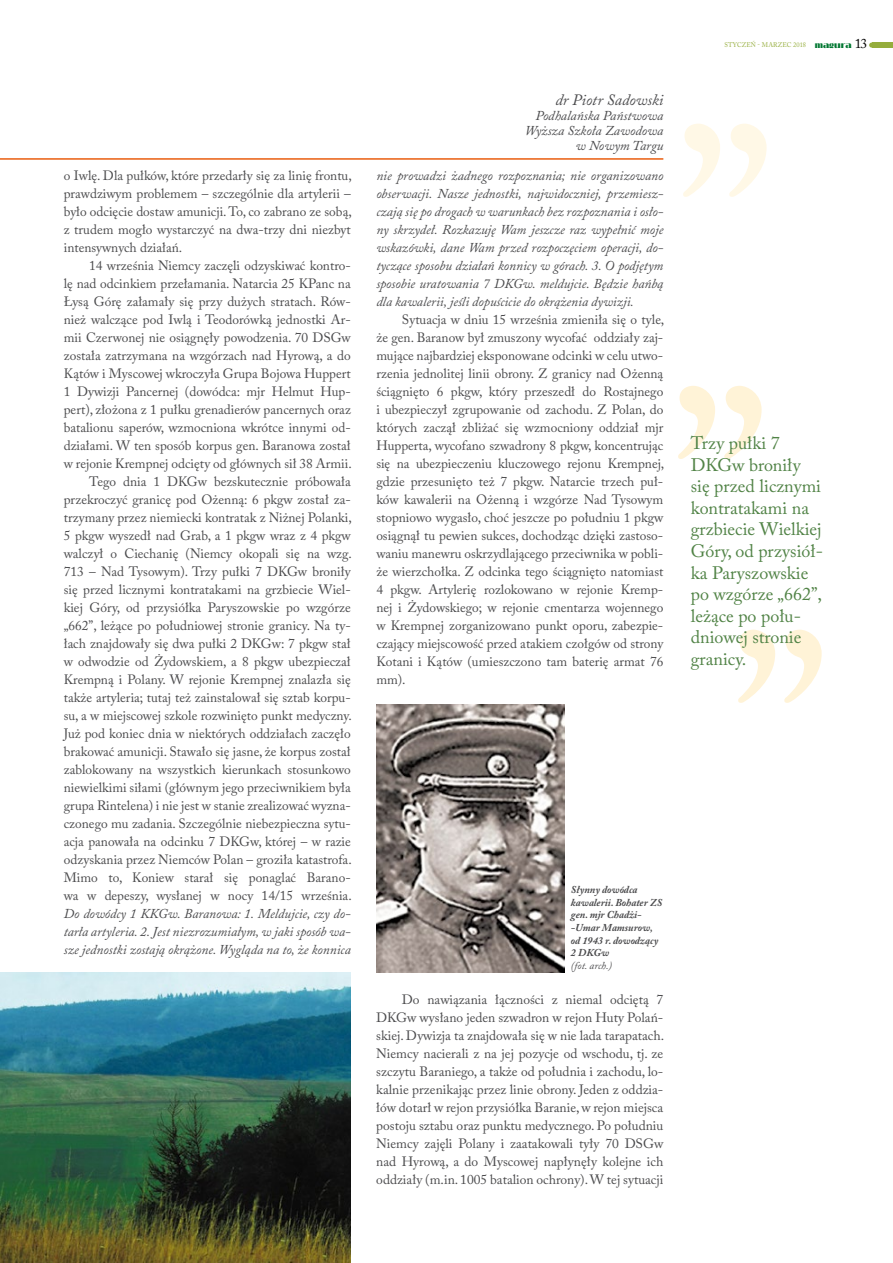
<style>
.page{position:relative;width:893px;height:1263px;background:#fff}
.page>*{position:absolute;margin:0;border:0;box-sizing:border-box;transform-origin:0 0}
.t1{font:18px/21.6px "Adobe Caslon Pro";color:#518346}
.t2{font:italic 15.75px "Adobe Caslon Pro";color:#4b4b4d}
.t3{font:13.5px/18px "Adobe Caslon Pro";color:#4b4b4d;text-align:justify}
.t4{font:italic 13.5px/18px "Adobe Caslon Pro";color:#4b4b4d;text-align:justify}
.t5{font:italic 700 10.5px/12.6px "Adobe Caslon Pro";color:#4b4b4d}
.t6{font:italic 10.5px "Adobe Caslon Pro";color:#4b4b4d}
.t7{font:6.75px "Adobe Caslon Pro";letter-spacing:.015em;color:#95ad3c;scale:.95 1}
.s1{font-family:"Broadway";font-weight:700;font-size:8.25px;color:#007731}
.s2{font-size:13.5px;color:#000}
</style>
<div class="page">
<div style="left:872px;top:43px;width:21px;height:5px;background:#95ad3c"></div>
<svg style="left:869px;top:43px;width:3px;height:5px"></svg>
<hr style="left:0;top:158px;width:663px;height:2px;background:#e95d0f">
<svg style="left:678px;top:386px;width:84px;height:73px"></svg>
<svg style="left:738px;top:630px;width:84px;height:73px"></svg>
<svg style="left:683px;top:124px;width:84px;height:73px"></svg>
<img style="left:376px;top:704px;width:188px;height:269px">
<img style="left:0;top:972px;width:351px;height:291px">
<p class="t3" style="left:64px;top:166px;width:289px">o Iwlę. Dla pułków, które przedarły się za linię frontu, prawdziwym problemem – szczególnie dla artylerii – było odcięcie dostaw amunicji. To, co zabrano ze sobą, z trudem mogło wystarczyć na dwa-trzy dni niezbyt intensywnych działań.</p>
<p class="t3" style="left:64px;top:256px;width:289px;text-align:right">14 września Niemcy zaczęli odzyskiwać kontro-<br>lę nad odcinkiem przełamania. Natarcia 25 KPanc na Łysą Górę załamały się przy dużych stratach. Rów&shy;nież walczące pod Iwlą i Teodorówką jednostki Ar&shy;mii Czerwonej nie osiągnęły powodzenia. 70 DSGw została zatrzymana na wzgórzach nad Hyrową, a do Kątów i Myscowej wkroczyła Grupa Bojowa Huppert 1 Dywizji Pancernej (dowódca: mjr Helmut Hup&shy;pert), złożona z 1 pułku grenadierów pancernych oraz batalionu saperów, wzmocniona wkrótce innymi od&shy;działami. W ten sposób korpus gen. Baranowa został w rejonie Krempnej odcięty od głównych sił 38 Armii.<br>Tego dnia 1 DKGw bezskutecznie próbowała przekroczyć granicę pod Ożenną: 6 pkgw został za&shy;trzymany przez niemiecki kontratak z Niżnej Polanki, 5 pkgw wyszedł nad Grab, a 1 pkgw wraz z 4 pkgw walczył o Ciechanię (Niemcy okopali się na wzg.<br>713 – Nad Tysowym). Trzy pułki 7 DKGw broniły się przed licznymi kontratakami na grzbiecie Wiel&shy;kiej Góry, od przysiółka Paryszowskie po wzgórze „662”, leżące po południowej stronie granicy. Na ty&shy;łach znajdowały się dwa pułki 2 DKGw: 7 pkgw stał w odwodzie od Żydowskiem, a 8 pkgw ubezpieczał Krempną i Polany. W rejonie Krempnej znalazła się także artyleria; tutaj też zainstalował się sztab korpu&shy;su, a w miejscowej szkole rozwinięto punkt medyczny.<br>Już pod koniec dnia w niektórych oddziałach zaczęło brakować amunicji. Stawało się jasne, że korpus został zablokowany na wszystkich kierunkach stosunkowo niewielkimi siłami (głównym jego przeciwnikiem była grupa Rintelena) i nie jest w stanie zrealizować wyzna&shy;czonego mu zadania. Szczególnie niebezpieczna sytu&shy;acja panowała na odcinku 7 DKGw, której – w razie odzyskania przez Niemców Polan – groziła katastrofa.<br>Mimo to, Koniew starał się ponaglać Barano&shy;wa w depeszy, wysłanej w nocy 14/15 września.</p>
<p class="t4" style="left:64px;top:904px;width:289px">Do dowódcy 1 KKGw. Baranowa: 1. Meldujcie, czy do&shy;tarła artyleria. 2. Jest niezrozumiałym, w jaki sposób wa&shy;sze jednostki zostają okrążone. Wygląda na to, że konnica</p>
<p class="t2" style="left:556px;top:90px;width:109px">dr Piotr Sadowski</p>
<p class="t4" style="left:525px;top:108px;width:140px;line-height:15px;text-align:right">Podhalańska Państwowa<br>Wyższa Szkoła Zawodowa w Nowym Targu</p>
<p class="t4" style="left:376px;top:166px;width:289px">nie prowadzi żadnego rozpoznania; nie organizowano obserwacji. Nasze jednostki, najwidoczniej, przemiesz&shy;czają się po drogach w warunkach bez rozpoznania i osło&shy;ny skrzydeł. Rozkazuję Wam jeszcze raz wypełnić moje wskazówki, dane Wam przed rozpoczęciem operacji, do&shy;tyczące sposobu działań konnicy w górach. 3. O podjętym sposobie uratowania 7 DKGw. meldujcie. Będzie hańbą dla kawalerii, jeśli dopuścicie do okrążenia dywizji.</p>
<p class="t3" style="left:376px;top:310px;width:289px;text-indent:26px">Sytuacja w dniu 15 września zmieniła się o tyle, że gen. Baranow był zmuszony wycofać oddziały zaj&shy;mujące najbardziej eksponowane odcinki w celu utwo&shy;rzenia jednolitej linii obrony. Z granicy nad Ożenną ściągnięto 6 pkgw, który przeszedł do Rostajnego i ubezpieczył zgrupowanie od zachodu. Z Polan, do których zaczął zbliżać się wzmocniony oddział mjr Hupperta, wycofano szwadrony 8 pkgw, koncentrując się na ubezpieczeniu kluczowego rejonu Krempnej, gdzie przesunięto też 7 pkgw. Natarcie trzech puł&shy;ków kawalerii na Ożenną i wzgórze Nad Tysowym stopniowo wygasło, choć jeszcze po południu 1 pkgw osiągnął tu pewien sukces, dochodząc dzięki zastoso&shy;waniu manewru oskrzydlającego przeciwnika w pobli&shy;że wierzchołka. Z odcinka tego ściągnięto natomiast 4 pkgw. Artylerię rozlokowano w rejonie Kremp&shy;nej i Żydowskiego; w rejonie cmentarza wojennego w Krempnej zorganizowano punkt oporu, zabezpie&shy;czający miejscowość przed atakiem czołgów od strony Kotani i Kątów (umieszczono tam baterię armat 76 mm).</p>
<p class="t5" style="left:571px;top:883px;width:93px">Słynny dowódca kawalerii. Bohater ZS gen. mjr Chadżi--Umar Mamsurow, od 1943 r. dowodzący<br>2 DKGw</p>
<p class="t6" style="left:571px;top:959px;width:43px">(fot. arch.)</p>
<p class="t3" style="left:376px;top:990px;width:289px;text-indent:26px">Do nawiązania łączności z niemal odciętą 7<br>DKGw wysłano jeden szwadron w rejon Huty Polań&shy;skiej. Dywizja ta znajdowała się w nie lada tarapatach.<br>Niemcy nacierali z na jej pozycje od wschodu, tj. ze szczytu Baraniego, a także od południa i zachodu, lo&shy;kalnie przenikając przez linie obrony. Jeden z oddzia&shy;łów dotarł w rejon przysiółka Baranie, w rejon miejsca postoju sztabu oraz punktu medycznego. Po południu Niemcy zajęli Polany i zaatakowali tyły 70 DSGw nad Hyrową, a do Myscowej napłynęły kolejne ich oddziały (m.in. 1005 batalion ochrony). W tej sytuacji</p>
<p class="t7" style="left:724px;top:41px;width:152px">styczeń - marzec 2018 <span class="s1">magura</span> <span class="s2">13</span></p>
<h1 class="t1" style="left:691px;top:432px;width:134px">Trzy pułki 7<br>DKGw broniły się przed licznymi kontratakami na grzbiecie Wielkiej<br>Góry, od przysiół&shy;ka Paryszowskie po wzgórze „662”, leżące po połu&shy;dniowej stronie granicy.</h1>
</div>
